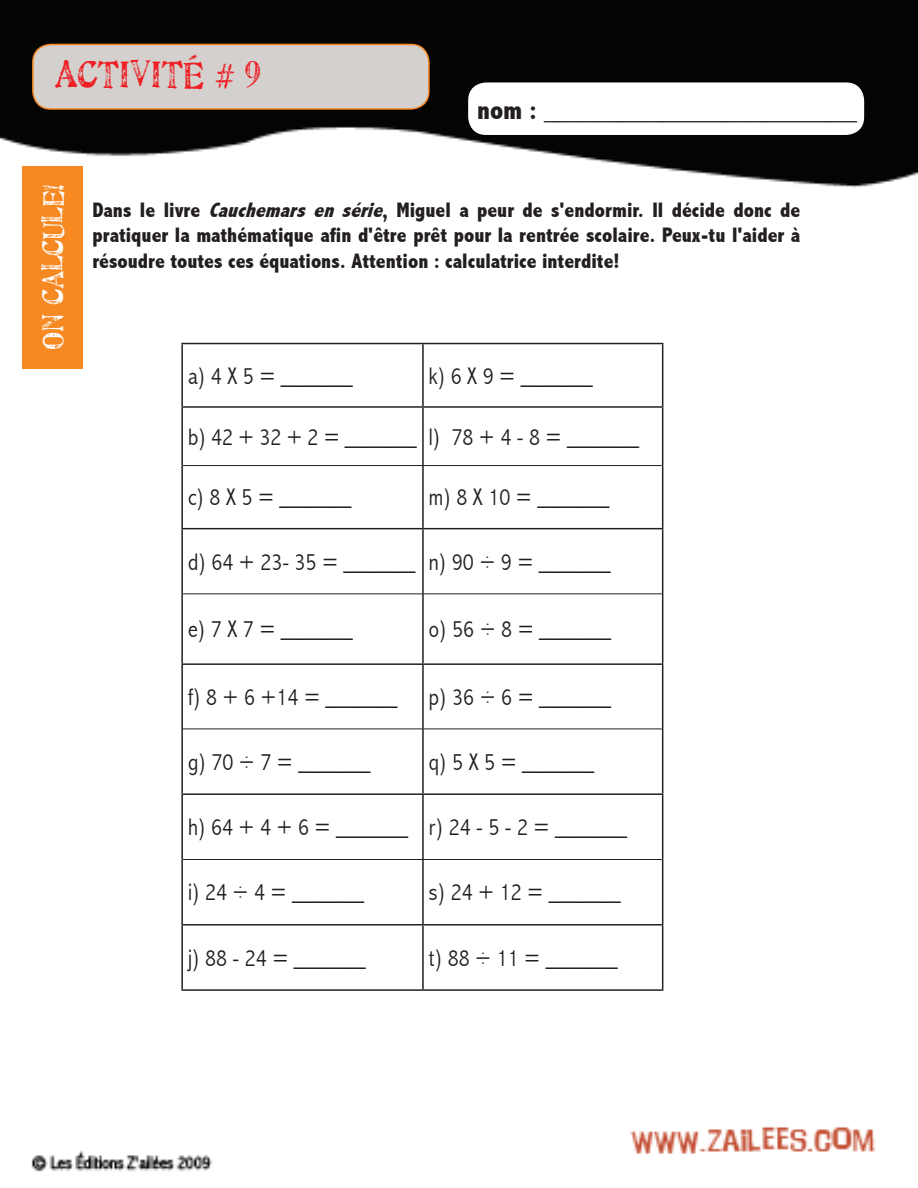
<style>
.page{position:relative;width:918px;height:1188px;background:#fff}
.page>*{position:absolute;margin:0;border:0;box-sizing:border-box;transform-origin:0 0}
.t1{font:500 37.5px "Artistamp";color:#ee1e23}
.t2{font:500 30px "Artistamp";color:#fff}
.t3{font:800 condensed 27px "Abadi";color:#231f20}
.t4{font:300 condensed 24px "Abadi";color:#231f20}
.t5{font:800 condensed 21px/25.2px "Abadi";color:#231f20;text-align:justify}
.s1{font-style:italic}
</style>
<div class="page">
<img style="left:0;top:0;width:918px;height:1172px">
<div style="left:33px;top:44px;width:396px;height:65px;background:#d4d0cd;border-radius:18px"></div>
<div style="left:32px;top:44px;width:398px;height:66px;border:2px solid #f58822;border-radius:18px"></div>
<div style="left:468px;top:82px;width:396px;height:53px;background:#fff;border-radius:18px"></div>
<div style="left:22px;top:166px;width:61px;height:203px;background:#f68922"></div>
<hr style="left:181px;top:343px;width:242px;height:1px;background:#231f20">
<hr style="left:181px;top:344px;width:2px;height:62px;background:#231f20">
<hr style="left:423px;top:343px;width:240px;height:1px;background:#231f20">
<hr style="left:422px;top:344px;width:2px;height:62px;background:#231f20">
<hr style="left:662px;top:344px;width:1px;height:62px;background:#231f20">
<hr style="left:181px;top:406px;width:242px;height:2px;background:#231f20">
<hr style="left:181px;top:408px;width:2px;height:58px;background:#231f20">
<hr style="left:423px;top:406px;width:240px;height:2px;background:#231f20">
<hr style="left:422px;top:408px;width:2px;height:57px;background:#231f20">
<hr style="left:662px;top:408px;width:1px;height:58px;background:#231f20">
<hr style="left:181px;top:466px;width:2px;height:62px;background:#231f20">
<hr style="left:422px;top:466px;width:2px;height:62px;background:#231f20">
<hr style="left:662px;top:466px;width:1px;height:62px;background:#231f20">
<hr style="left:181px;top:528px;width:242px;height:1px;background:#231f20">
<hr style="left:181px;top:529px;width:2px;height:65px;background:#231f20">
<hr style="left:423px;top:528px;width:240px;height:1px;background:#231f20">
<hr style="left:422px;top:529px;width:2px;height:65px;background:#231f20">
<hr style="left:662px;top:529px;width:1px;height:65px;background:#231f20">
<hr style="left:181px;top:594px;width:2px;height:69px;background:#231f20">
<hr style="left:422px;top:594px;width:2px;height:69px;background:#231f20">
<hr style="left:662px;top:594px;width:1px;height:69px;background:#231f20">
<hr style="left:181px;top:663px;width:242px;height:2px;background:#231f20">
<hr style="left:181px;top:665px;width:2px;height:64px;background:#231f20">
<hr style="left:423px;top:663px;width:240px;height:2px;background:#231f20">
<hr style="left:422px;top:665px;width:2px;height:64px;background:#231f20">
<hr style="left:662px;top:665px;width:1px;height:64px;background:#231f20">
<hr style="left:181px;top:729px;width:2px;height:64px;background:#231f20">
<hr style="left:422px;top:729px;width:2px;height:64px;background:#231f20">
<hr style="left:662px;top:729px;width:1px;height:64px;background:#231f20">
<hr style="left:181px;top:793px;width:242px;height:2px;background:#231f20">
<hr style="left:181px;top:795px;width:2px;height:64px;background:#231f20">
<hr style="left:423px;top:793px;width:240px;height:2px;background:#231f20">
<hr style="left:422px;top:795px;width:2px;height:64px;background:#231f20">
<hr style="left:662px;top:795px;width:1px;height:64px;background:#231f20">
<hr style="left:181px;top:859px;width:2px;height:65px;background:#231f20">
<hr style="left:422px;top:860px;width:2px;height:64px;background:#231f20">
<hr style="left:662px;top:859px;width:1px;height:65px;background:#231f20">
<hr style="left:181px;top:924px;width:242px;height:2px;background:#231f20">
<hr style="left:181px;top:926px;width:2px;height:63px;background:#231f20">
<hr style="left:423px;top:924px;width:240px;height:2px;background:#231f20">
<hr style="left:422px;top:926px;width:2px;height:63px;background:#231f20">
<hr style="left:662px;top:926px;width:1px;height:63px;background:#231f20">
<hr style="left:181px;top:989px;width:242px;height:2px;background:#231f20">
<hr style="left:423px;top:989px;width:240px;height:2px;background:#231f20">
<hr style="left:183px;top:465px;width:240px;height:1px;background:#231f20">
<hr style="left:423px;top:465px;width:239px;height:1px;background:#231f20">
<hr style="left:183px;top:594px;width:240px;height:1px;background:#231f20">
<hr style="left:423px;top:594px;width:239px;height:1px;background:#231f20">
<hr style="left:183px;top:729px;width:240px;height:1px;background:#231f20">
<hr style="left:423px;top:729px;width:239px;height:1px;background:#231f20">
<hr style="left:183px;top:859px;width:240px;height:1px;background:#231f20">
<hr style="left:423px;top:859px;width:239px;height:1px;background:#231f20">
<h1 class="t1" style="left:55px;top:54px;width:207px">ACTIVITÉ # 9</h1>
<p class="t3" style="left:477px;top:94px;width:381px">nom : _____________________</p>
<p class="t2" style="left:37px;top:350px;width:167px;rotate:-90deg">on calcule!</p>
<p class="t5" style="left:92px;top:198px;width:709px">Dans le livre <span class="s1">Cauchemars en série</span>, Miguel a peur de s'endormir. Il décide donc de pratiquer la mathématique afin d'être prêt pour la rentrée scolaire. Peux-tu l'aider à résoudre toutes ces équations. Attention : calculatrice interdite!</p>
<p class="t4" style="left:188px;top:362px;width:166px">a) 4 X 5 = ______</p>
<p class="t4" style="left:429px;top:362px;width:165px">k) 6 X 9 = ______</p>
<p class="t4" style="left:188px;top:423px;width:453px">b) 42 + 32 + 2 = ______ l) 78 + 4 - 8 = ______</p>
<p class="t4" style="left:188px;top:484px;width:165px">c) 8 X 5 = ______</p>
<p class="t4" style="left:429px;top:484px;width:182px">m) 8 X 10 = ______</p>
<p class="t4" style="left:188px;top:548px;width:424px">d) 64 + 23- 35 = ______ n) 90 ÷ 9 = ______</p>
<p class="t4" style="left:188px;top:615px;width:166px">e) 7 X 7 = ______</p>
<p class="t4" style="left:429px;top:615px;width:184px">o) 56 ÷ 8 = ______</p>
<p class="t4" style="left:188px;top:683px;width:211px">f) 8 + 6 +14 = ______</p>
<p class="t4" style="left:429px;top:683px;width:184px">p) 36 ÷ 6 = ______</p>
<p class="t4" style="left:188px;top:748px;width:184px">g) 70 ÷ 7 = ______</p>
<p class="t4" style="left:429px;top:748px;width:167px">q) 5 X 5 = ______</p>
<p class="t4" style="left:188px;top:813px;width:440px">h) 64 + 4 + 6 = ______ r) 24 - 5 - 2 = ______</p>
<p class="t4" style="left:188px;top:879px;width:177px">i) 24 ÷ 4 = ______</p>
<p class="t4" style="left:429px;top:879px;width:193px">s) 24 + 12 = ______</p>
<p class="t4" style="left:188px;top:944px;width:179px">j) 88 - 24 = ______</p>
<p class="t4" style="left:429px;top:944px;width:190px">t) 88 ÷ 11 = ______</p>
</div>
